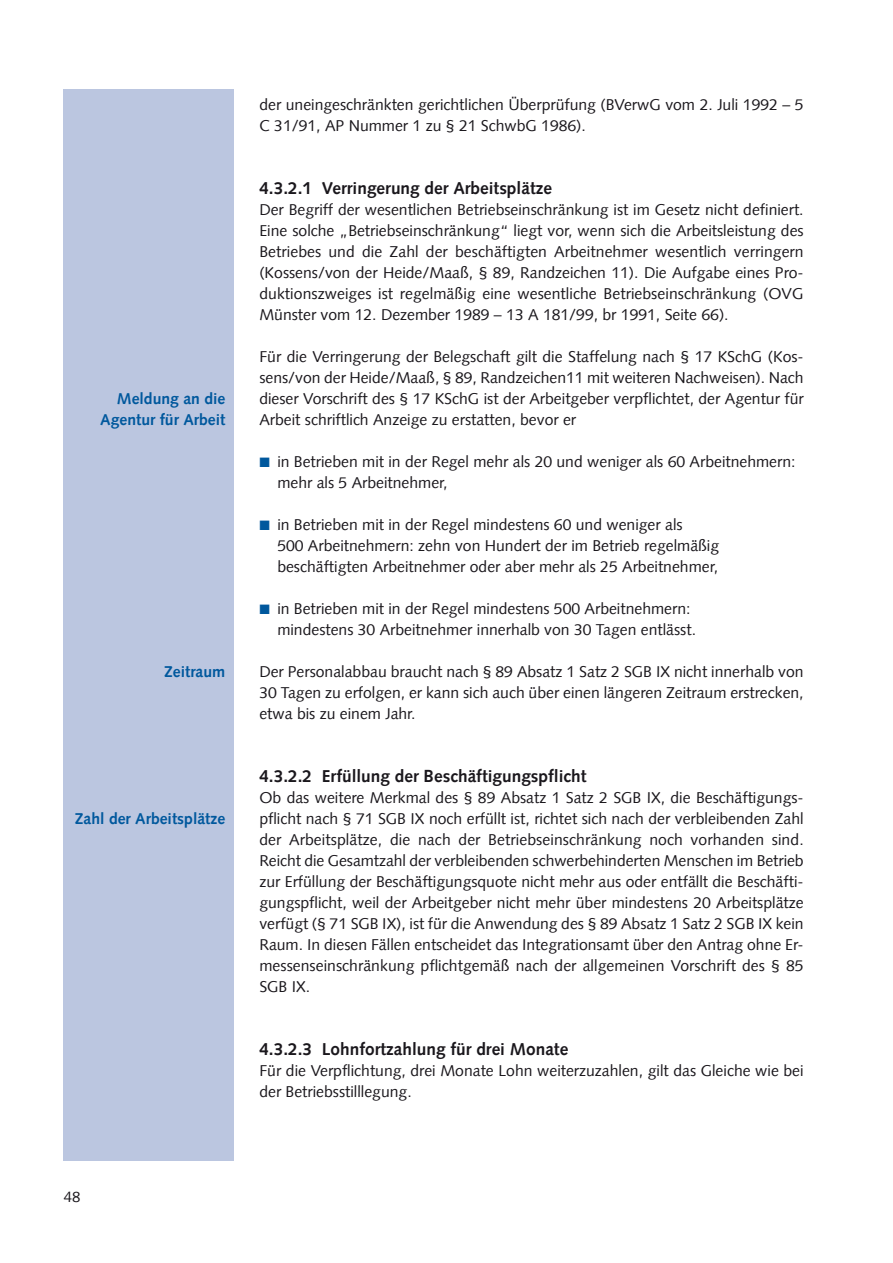
<style>
.page{position:relative;width:893px;height:1263px;background:#fff}
.page>*{position:absolute;margin:0;border:0;box-sizing:border-box;transform-origin:0 0}
.t1{font:700 17.25px "Syntax Com";color:#1a171c}
.t2{font:15.75px/21px "Syntax Com";color:#1a171c}
.t3{font:700 15.75px/21px "Syntax Com";color:#00589d;text-align:right}
.t4{font:15px "Syntax Com";color:#1a171c}
.s1{color:#00589d}
</style>
<div class="page">
<div style="left:64px;top:89px;width:170px;height:1072px;background:#bbc6e0"></div>
<p class="t3" style="left:100px;top:390px;width:127px">Meldung an die<br>Agentur für Arbeit</p>
<p class="t3" style="left:164px;top:663px;width:63px">Zeitraum</p>
<p class="t3" style="left:75px;top:810px;width:152px">Zahl der Arbeitsplätze</p>
<p class="t2" style="left:259px;top:96px;width:546px">der uneingeschränkten gerichtlichen Überprüfung (BVerwG vom 2. Juli 1992 – 5<br>C 31/91, AP Nummer 1 zu § 21 SchwbG 1986).</p>
<p class="t1" style="left:259px;top:181px;width:294px">4.3.2.1 Verringerung der Arbeitsplätze</p>
<p class="t2" style="left:259px;top:201px;width:546px;text-align:justify">Der Begriff der wesentlichen Betriebseinschränkung ist im Gesetz nicht definiert.<br>Eine solche „Betriebseinschränkung“ liegt vor, wenn sich die Arbeitsleistung des Betriebes und die Zahl der beschäftigten Arbeitnehmer wesentlich verringern (Kossens/von der Heide/Maaß, § 89, Randzeichen 11). Die Aufgabe eines Pro&shy;duktionszweiges ist regelmäßig eine wesentliche Betriebseinschränkung (OVG Münster vom 12. Dezember 1989 – 13 A 181/99, br 1991, Seite 66).</p>
<p class="t2" style="left:259px;top:348px;width:546px;text-align:justify">Für die Verringerung der Belegschaft gilt die Staffelung nach § 17 KSchG (Kos&shy;sens/von der Heide/Maaß, § 89, Randzeichen11 mit weiteren Nachweisen). Nach dieser Vorschrift des § 17 KSchG ist der Arbeitgeber verpflichtet, der Agentur für Arbeit schriftlich Anzeige zu erstatten, bevor er</p>
<p class="t2" style="left:277px;top:453px;width:520px;text-indent:-18px"><span class="s1">◾</span> in Betrieben mit in der Regel mehr als 20 und weniger als 60 Arbeitnehmern: mehr als 5 Arbeitnehmer,</p>
<p class="t2" style="left:277px;top:516px;width:443px;text-indent:-18px"><span class="s1">◾</span> in Betrieben mit in der Regel mindestens 60 und weniger als<br>500 Arbeitnehmern: zehn von Hundert der im Betrieb regelmäßig beschäftigten Arbeitnehmer oder aber mehr als 25 Arbeitnehmer,</p>
<p class="t2" style="left:277px;top:600px;width:420px;text-indent:-18px"><span class="s1">◾</span> in Betrieben mit in der Regel mindestens 500 Arbeitnehmern: mindestens 30 Arbeitnehmer innerhalb von 30 Tagen entlässt.</p>
<p class="t2" style="left:259px;top:663px;width:546px;text-align:justify">Der Personalabbau braucht nach § 89 Absatz 1 Satz 2 SGB IX nicht innerhalb von 30 Tagen zu erfolgen, er kann sich auch über einen längeren Zeitraum erstrecken, etwa bis zu einem Jahr.</p>
<p class="t1" style="left:259px;top:769px;width:329px">4.3.2.2 Erfüllung der Beschäftigungspflicht</p>
<p class="t2" style="left:259px;top:789px;width:546px;text-align:justify">Ob das weitere Merkmal des § 89 Absatz 1 Satz 2 SGB IX, die Beschäftigungs&shy;pflicht nach § 71 SGB IX noch erfüllt ist, richtet sich nach der verbleibenden Zahl der Arbeitsplätze, die nach der Betriebseinschränkung noch vorhanden sind.<br>Reicht die Gesamtzahl der verbleibenden schwerbehinderten Menschen im Betrieb zur Erfüllung der Beschäftigungsquote nicht mehr aus oder entfällt die Beschäfti&shy;gungspflicht, weil der Arbeitgeber nicht mehr über mindestens 20 Arbeitsplätze verfügt (§ 71 SGB IX), ist für die Anwendung des § 89 Absatz 1 Satz 2 SGB IX kein Raum. In diesen Fällen entscheidet das Integrationsamt über den Antrag ohne Er&shy;messenseinschränkung pflichtgemäß nach der allgemeinen Vorschrift des § 85<br>SGB IX.</p>
<p class="t1" style="left:259px;top:1042px;width:310px">4.3.2.3 Lohnfortzahlung für drei Monate</p>
<p class="t2" style="left:259px;top:1062px;width:546px">Für die Verpflichtung, drei Monate Lohn weiterzuzahlen, gilt das Gleiche wie bei der Betriebsstilllegung.</p>
<p class="t4" style="left:64px;top:1191px;width:18px">48</p>
</div>
